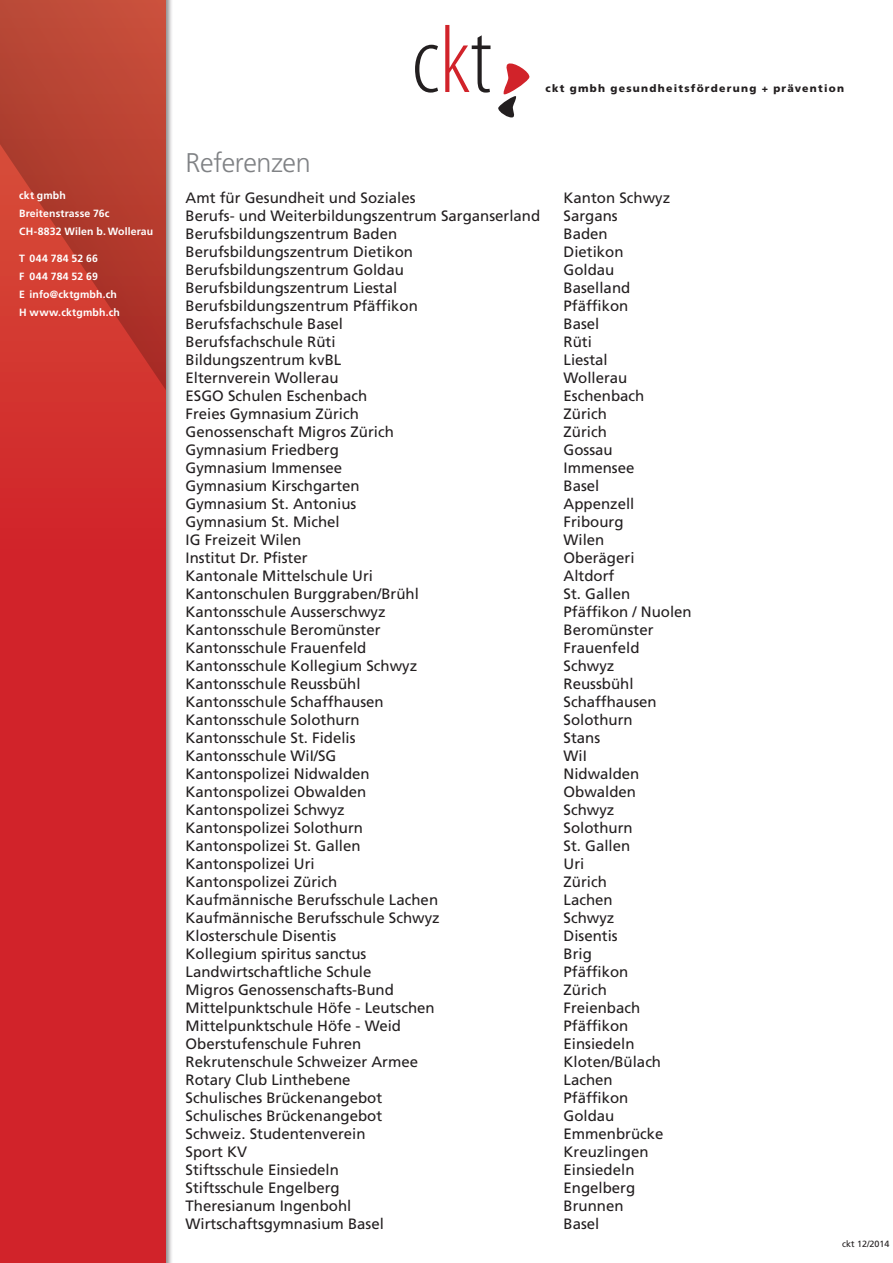
<style>
.page{position:relative;width:893px;height:1263px;background:#fff}
.page>*{position:absolute;margin:0;border:0;box-sizing:border-box;transform-origin:0 0}
.t1{font:300 27px "Frutiger LT";letter-spacing:-.01em;color:#808285}
.t2{font:15px "Frutiger LT";color:#231f20}
.t3{font:700 10.5px/18px "Frutiger LT";letter-spacing:.015em;color:#fff}
.t4{font:900 10.5px "Frutiger LT";letter-spacing:.12em;color:#231f20}
.t5{font:9px "Frutiger LT";color:#231f20}
</style>
<div class="page">
<svg style="left:415px;top:45px;width:23px;height:48px"></svg>
<svg style="left:445px;top:25px;width:45px;height:68px"></svg>
<svg style="left:498px;top:63px;width:32px;height:55px"></svg>
<div style="left:0;top:0;width:173px;height:1263px;background:#231f20;opacity:.5"></div>
<div style="left:0;top:0;width:166px;height:1263px;background:#d1232a"></div>
<svg style="left:0;top:0;width:166px;height:458px;background:#c23d31"></svg>
<p class="t3" style="left:19px;top:187px;width:135px">ckt gmbh<br>Breitenstrasse 76c<br>CH-8832 Wilen b. Wollerau</p>
<p class="t3" style="left:19px;top:250px;width:102px">T 044 784 52 66<br>F 044 784 52 69<br>E info@cktgmbh.ch<br>H www.cktgmbh.ch</p>
<h1 class="t1" style="left:186px;top:147px;width:127px">Referenzen</h1>
<p class="t4" style="left:545px;top:82px;width:300px">ckt gmbh gesundheitsförderung + prävention</p>
<p class="t2" style="left:186px;top:189px;width:232px">Amt für Gesundheit und Soziales</p>
<p class="t2" style="left:564px;top:189px;width:108px">Kanton Schwyz</p>
<p class="t2" style="left:186px;top:207px;width:356px">Berufs- und Weiterbildungszentrum Sarganserland</p>
<p class="t2" style="left:564px;top:207px;width:56px">Sargans</p>
<p class="t2" style="left:186px;top:225px;width:213px">Berufsbildungszentrum Baden</p>
<p class="t2" style="left:564px;top:225px;width:46px">Baden</p>
<p class="t2" style="left:186px;top:243px;width:229px">Berufsbildungszentrum Dietikon</p>
<p class="t2" style="left:564px;top:243px;width:62px">Dietikon</p>
<p class="t2" style="left:186px;top:261px;width:220px">Berufsbildungszentrum Goldau</p>
<p class="t2" style="left:564px;top:261px;width:52px">Goldau</p>
<p class="t2" style="left:186px;top:279px;width:213px">Berufsbildungszentrum Liestal</p>
<p class="t2" style="left:564px;top:279px;width:68px">Baselland</p>
<p class="t2" style="left:186px;top:297px;width:234px">Berufsbildungszentrum Pfäffikon</p>
<p class="t2" style="left:564px;top:297px;width:66px">Pfäffikon</p>
<p class="t2" style="left:186px;top:315px;width:159px">Berufsfachschule Basel</p>
<p class="t2" style="left:564px;top:315px;width:37px">Basel</p>
<p class="t2" style="left:186px;top:333px;width:152px">Berufsfachschule Rüti</p>
<p class="t2" style="left:564px;top:333px;width:30px">Rüti</p>
<p class="t2" style="left:186px;top:351px;width:157px">Bildungszentrum kvBL</p>
<p class="t2" style="left:564px;top:351px;width:46px">Liestal</p>
<p class="t2" style="left:186px;top:369px;width:154px">Elternverein Wollerau</p>
<p class="t2" style="left:564px;top:369px;width:65px">Wollerau</p>
<p class="t2" style="left:186px;top:387px;width:183px">ESGO Schulen Eschenbach</p>
<p class="t2" style="left:564px;top:387px;width:82px">Eschenbach</p>
<p class="t2" style="left:186px;top:405px;width:175px">Freies Gymnasium Zürich</p>
<p class="t2" style="left:564px;top:405px;width:45px">Zürich</p>
<p class="t2" style="left:186px;top:423px;width:210px">Genossenschaft Migros Zürich</p>
<p class="t2" style="left:564px;top:423px;width:45px">Zürich</p>
<p class="t2" style="left:186px;top:441px;width:155px">Gymnasium Friedberg</p>
<p class="t2" style="left:564px;top:441px;width:51px">Gossau</p>
<p class="t2" style="left:186px;top:459px;width:158px">Gymnasium Immensee</p>
<p class="t2" style="left:564px;top:459px;width:72px">Immensee</p>
<p class="t2" style="left:186px;top:477px;width:176px">Gymnasium Kirschgarten</p>
<p class="t2" style="left:564px;top:477px;width:37px">Basel</p>
<p class="t2" style="left:186px;top:495px;width:172px">Gymnasium St. Antonius</p>
<p class="t2" style="left:564px;top:495px;width:72px">Appenzell</p>
<p class="t2" style="left:186px;top:513px;width:156px">Gymnasium St. Michel</p>
<p class="t2" style="left:564px;top:513px;width:62px">Fribourg</p>
<p class="t2" style="left:186px;top:531px;width:117px">IG Freizeit Wilen</p>
<p class="t2" style="left:564px;top:531px;width:42px">Wilen</p>
<p class="t2" style="left:186px;top:549px;width:123px">Institut Dr. Pfister</p>
<p class="t2" style="left:564px;top:549px;width:72px">Oberägeri</p>
<p class="t2" style="left:186px;top:567px;width:189px">Kantonale Mittelschule Uri</p>
<p class="t2" style="left:564px;top:567px;width:52px">Altdorf</p>
<p class="t2" style="left:186px;top:585px;width:235px">Kantonschulen Burggraben/Brühl</p>
<p class="t2" style="left:564px;top:585px;width:68px">St. Gallen</p>
<p class="t2" style="left:186px;top:603px;width:202px">Kantonsschule Ausserschwyz</p>
<p class="t2" style="left:564px;top:603px;width:130px">Pfäffikon / Nuolen</p>
<p class="t2" style="left:186px;top:621px;width:197px">Kantonsschule Beromünster</p>
<p class="t2" style="left:564px;top:621px;width:92px">Beromünster</p>
<p class="t2" style="left:186px;top:639px;width:182px">Kantonsschule Frauenfeld</p>
<p class="t2" style="left:564px;top:639px;width:77px">Frauenfeld</p>
<p class="t2" style="left:186px;top:657px;width:233px">Kantonsschule Kollegium Schwyz</p>
<p class="t2" style="left:564px;top:657px;width:52px">Schwyz</p>
<p class="t2" style="left:186px;top:675px;width:177px">Kantonsschule Reussbühl</p>
<p class="t2" style="left:564px;top:675px;width:72px">Reussbühl</p>
<p class="t2" style="left:186px;top:693px;width:200px">Kantonsschule Schaffhausen</p>
<p class="t2" style="left:564px;top:693px;width:95px">Schaffhausen</p>
<p class="t2" style="left:186px;top:711px;width:176px">Kantonsschule Solothurn</p>
<p class="t2" style="left:564px;top:711px;width:71px">Solothurn</p>
<p class="t2" style="left:186px;top:729px;width:172px">Kantonsschule St. Fidelis</p>
<p class="t2" style="left:564px;top:729px;width:38px">Stans</p>
<p class="t2" style="left:186px;top:747px;width:152px">Kantonsschule WiI/SG</p>
<p class="t2" style="left:564px;top:747px;width:25px">WiI</p>
<p class="t2" style="left:186px;top:765px;width:186px">Kantonspolizei Nidwalden</p>
<p class="t2" style="left:564px;top:765px;width:77px">Nidwalden</p>
<p class="t2" style="left:186px;top:783px;width:182px">Kantonspolizei Obwalden</p>
<p class="t2" style="left:564px;top:783px;width:74px">Obwalden</p>
<p class="t2" style="left:186px;top:801px;width:161px">Kantonspolizei Schwyz</p>
<p class="t2" style="left:564px;top:801px;width:52px">Schwyz</p>
<p class="t2" style="left:186px;top:819px;width:179px">Kantonspolizei Solothurn</p>
<p class="t2" style="left:564px;top:819px;width:71px">Solothurn</p>
<p class="t2" style="left:186px;top:837px;width:177px">Kantonspolizei St. Gallen</p>
<p class="t2" style="left:564px;top:837px;width:68px">St. Gallen</p>
<p class="t2" style="left:186px;top:855px;width:131px">Kantonspolizei Uri</p>
<p class="t2" style="left:564px;top:855px;width:22px">Uri</p>
<p class="t2" style="left:186px;top:873px;width:153px">Kantonspolizei Zürich</p>
<p class="t2" style="left:564px;top:873px;width:45px">Zürich</p>
<p class="t2" style="left:186px;top:891px;width:254px">Kaufmännische Berufsschule Lachen</p>
<p class="t2" style="left:564px;top:891px;width:51px">Lachen</p>
<p class="t2" style="left:186px;top:909px;width:256px">Kaufmännische Berufsschule Schwyz</p>
<p class="t2" style="left:564px;top:909px;width:52px">Schwyz</p>
<p class="t2" style="left:186px;top:927px;width:152px">Klosterschule Disentis</p>
<p class="t2" style="left:564px;top:927px;width:56px">Disentis</p>
<p class="t2" style="left:186px;top:945px;width:182px">Kollegium spiritus sanctus</p>
<p class="t2" style="left:564px;top:945px;width:30px">Brig</p>
<p class="t2" style="left:186px;top:963px;width:187px">Landwirtschaftliche Schule</p>
<p class="t2" style="left:564px;top:963px;width:66px">Pfäffikon</p>
<p class="t2" style="left:186px;top:981px;width:210px">Migros Genossenschafts-Bund</p>
<p class="t2" style="left:564px;top:981px;width:45px">Zürich</p>
<p class="t2" style="left:186px;top:999px;width:251px">Mittelpunktschule Höfe - Leutschen</p>
<p class="t2" style="left:564px;top:999px;width:78px">Freienbach</p>
<p class="t2" style="left:186px;top:1017px;width:217px">Mittelpunktschule Höfe - Weid</p>
<p class="t2" style="left:564px;top:1017px;width:66px">Pfäffikon</p>
<p class="t2" style="left:186px;top:1035px;width:177px">Oberstufenschule Fuhren</p>
<p class="t2" style="left:564px;top:1035px;width:72px">Einsiedeln</p>
<p class="t2" style="left:186px;top:1053px;width:234px">Rekrutenschule Schweizer Armee</p>
<p class="t2" style="left:564px;top:1053px;width:99px">Kloten/Bülach</p>
<p class="t2" style="left:186px;top:1071px;width:167px">Rotary Club Linthebene</p>
<p class="t2" style="left:564px;top:1071px;width:51px">Lachen</p>
<p class="t2" style="left:186px;top:1089px;width:198px">Schulisches Brückenangebot</p>
<p class="t2" style="left:564px;top:1089px;width:66px">Pfäffikon</p>
<p class="t2" style="left:186px;top:1107px;width:198px">Schulisches Brückenangebot</p>
<p class="t2" style="left:564px;top:1107px;width:52px">Goldau</p>
<p class="t2" style="left:186px;top:1125px;width:182px">Schweiz. Studentenverein</p>
<p class="t2" style="left:564px;top:1125px;width:102px">Emmenbrücke</p>
<p class="t2" style="left:186px;top:1143px;width:63px">Sport KV</p>
<p class="t2" style="left:564px;top:1143px;width:87px">Kreuzlingen</p>
<p class="t2" style="left:186px;top:1161px;width:155px">Stiftsschule Einsiedeln</p>
<p class="t2" style="left:564px;top:1161px;width:72px">Einsiedeln</p>
<p class="t2" style="left:186px;top:1179px;width:156px">Stiftsschule Engelberg</p>
<p class="t2" style="left:564px;top:1179px;width:73px">Engelberg</p>
<p class="t2" style="left:186px;top:1197px;width:167px">Theresianum Ingenbohl</p>
<p class="t2" style="left:564px;top:1197px;width:61px">Brunnen</p>
<p class="t2" style="left:186px;top:1215px;width:200px">Wirtschaftsgymnasium Basel</p>
<p class="t2" style="left:564px;top:1215px;width:37px">Basel</p>
<p class="t5" style="left:842px;top:1238px;width:49px">ckt 12/2014</p>
</div>
